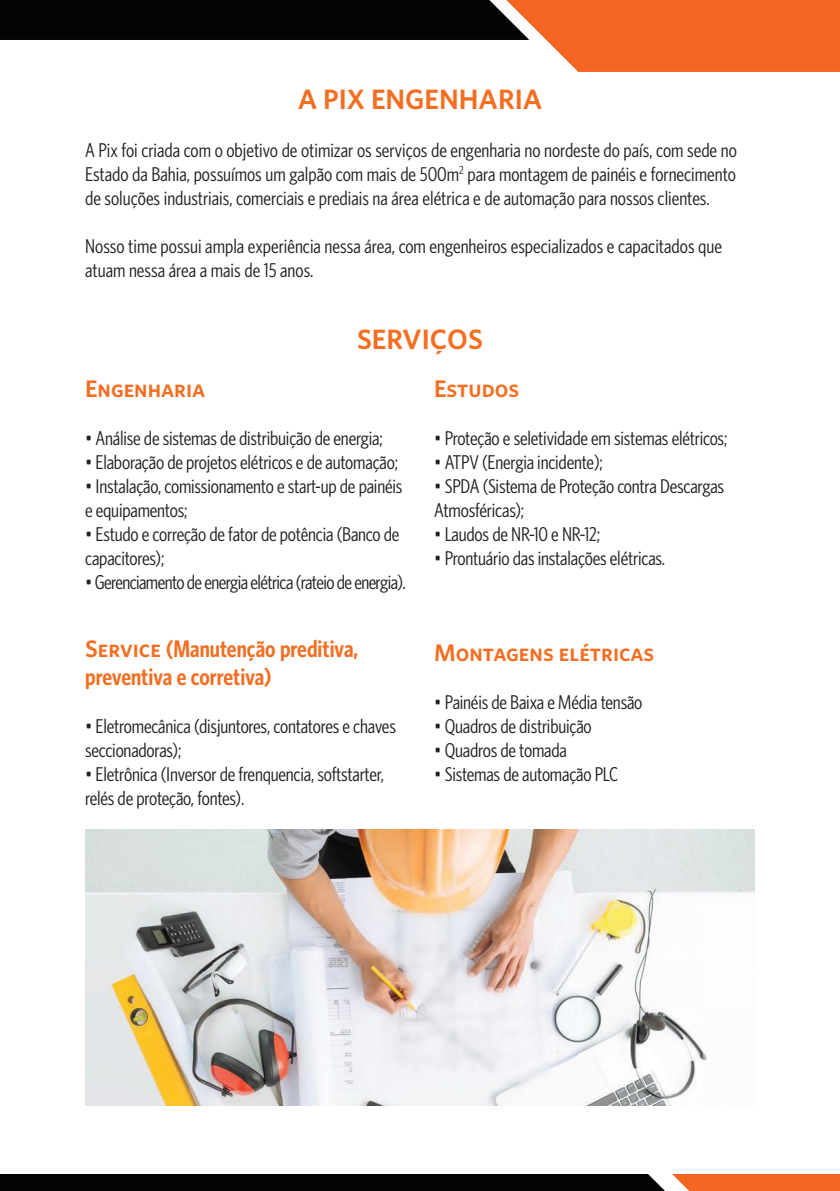
<style>
.page{position:relative;width:840px;height:1191px;background:#fff}
.page>*{position:absolute;margin:0;border:0;box-sizing:border-box;transform-origin:0 0}
.t1{font:600 28px "Whitney HTF";color:#f36e21}
.t2{font:600 condensed 24px/28px "Whitney HTF";color:#f36e21}
.t3{font:24px "Whitney HTF Semi Bold SC";color:#f36e21}
.t4{font:condensed 20px/24px "Whitney HTF";letter-spacing:-.01em;color:#231f20}
.t5{font:condensed 20px "Whitney HTF";letter-spacing:-.03em;color:#231f20}
.s1{font-family:"Whitney HTF Semi Bold SC";font-weight:400;font-stretch:normal}
</style>
<div class="page">
<div style="left:672px;top:1174px;width:167px;height:17px;background:#f36621"></div>
<div style="left:0;top:1174px;width:664px;height:17px;background:#040503"></div>
<hr style="left:839px;top:0;width:1px;height:575px;background:#231f20">
<svg style="left:0;top:0;width:839px;height:72px"></svg>
<img style="left:85px;top:829px;width:669px;height:277px">
<h1 class="t1" style="left:297px;top:82px;width:245px">A PIX ENGENHARIA</h1>
<p class="t4" style="left:85px;top:138px;width:652px;text-align:justify">A Pix foi criada com o objetivo de otimizar os serviços de engenharia no nordeste do país, com sede no Estado da Bahia, possuímos um galpão com mais de 500m<sup>2</sup> para montagem de painéis e fornecimento de soluções industriais, comerciais e prediais na área elétrica e de automação para nossos clientes.</p>
<p class="t4" style="left:85px;top:234px;width:638px">Nosso time possui ampla experiência nessa área, com engenheiros especializados e capacitados que atuam nessa área a mais de 15 anos.</p>
<p class="t3" style="left:85px;top:374px;width:121px">Engenharia</p>
<h1 class="t1" style="left:357px;top:322px;width:125px">SERVIÇOS</h1>
<p class="t3" style="left:434px;top:374px;width:86px">Estudos</p>
<p class="t4" style="left:85px;top:426px;width:299px">• Análise de sistemas de distribuição de energia;</p>
<p class="t4" style="left:85px;top:450px;width:314px">• Elaboração de projetos elétricos e de automação;</p>
<p class="t4" style="left:85px;top:474px;width:318px">• Instalação, comissionamento e start-up de painéis e equipamentos;</p>
<p class="t4" style="left:85px;top:522px;width:316px">• Estudo e correção de fator de potência (Banco de capacitores);</p>
<p class="t5" style="left:85px;top:571px;width:322px">• Gerenciamento de energia elétrica (rateio de energia).</p>
<p class="t2" style="left:85px;top:634px;width:274px"><span class="s1">Service</span> (Manutenção preditiva, preventiva e corretiva)</p>
<p class="t4" style="left:85px;top:714px;width:312px">• Eletromecânica (disjuntores, contatores e chaves seccionadoras);</p>
<p class="t4" style="left:85px;top:762px;width:300px">• Eletrônica (Inversor de frenquencia, softstarter, relés de proteção, fontes).</p>
<p class="t4" style="left:434px;top:426px;width:294px">• Proteção e seletividade em sistemas elétricos;</p>
<p class="t4" style="left:434px;top:450px;width:170px">• ATPV (Energia incidente);</p>
<p class="t4" style="left:434px;top:474px;width:291px">• SPDA (Sistema de Proteção contra Descargas<br>Atmosféricas);</p>
<p class="t4" style="left:434px;top:522px;width:168px">• Laudos de NR-10 e NR-12;</p>
<p class="t4" style="left:434px;top:546px;width:232px">• Prontuário das instalações elétricas.</p>
<p class="t3" style="left:434px;top:638px;width:221px">Montagens elétricas</p>
<p class="t4" style="left:434px;top:690px;width:210px">• Painéis de Baixa e Média tensão</p>
<p class="t4" style="left:434px;top:714px;width:159px">• Quadros de distribuição</p>
<p class="t4" style="left:434px;top:738px;width:134px">• Quadros de tomada</p>
<p class="t4" style="left:434px;top:762px;width:185px">• Sistemas de automação PLC</p>
</div>
